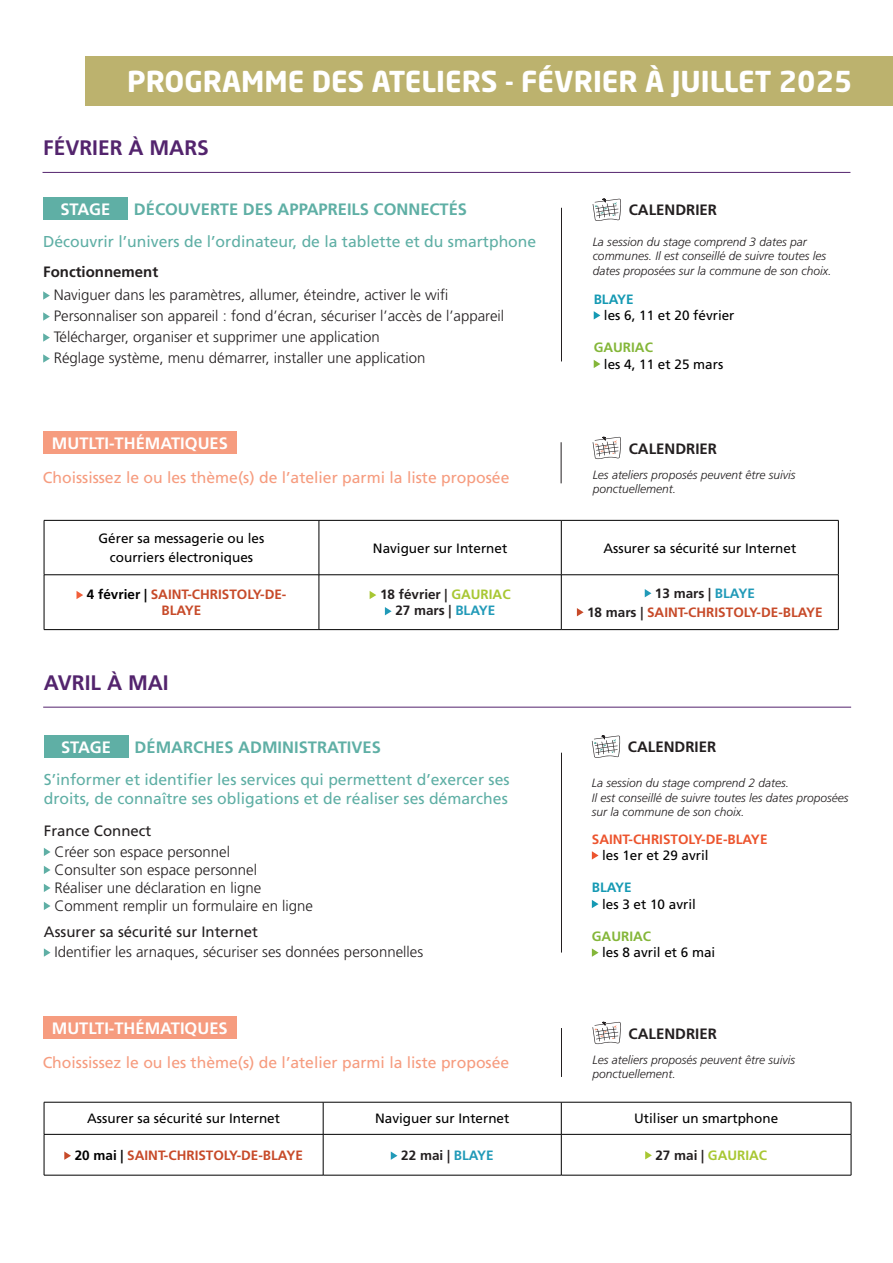
<style>
.page{position:relative;width:893px;height:1263px;background:#fff}
.page>*{position:absolute;margin:0;border:0;box-sizing:border-box;transform-origin:0 0}
.t1{font:700 28.5px "Neo Sans Std";color:#fff}
.t2{font:700 21px "Frutiger LT Std";color:#53246d}
.t3{font:700 16.5px "Frutiger LT Std";color:#5fafa5}
.t4{font:700 16.5px "Frutiger LT Std";color:#fff}
.t5{font:15.75px/18.9px "Frutiger LT Std";color:#5fafa5}
.t6{font:15.75px "Frutiger LT Std";color:#f69c7f}
.t7{font:300 15px/21px "Frutiger LT Std";color:#231f20}
.t8{font:700 15px "Frutiger LT Std";color:#231f20}
.t9{font:15px "Frutiger LT Std";color:#231f20}
.t10{font:13.5px "Frutiger LT Std";color:#000}
.t11{font:700 13.5px/16.2px "Frutiger LT Std";color:#c74a29}
.t12{font:700 13.5px "Frutiger LT Std";color:#231f20}
.t13{font:700 13.5px "Frutiger LT Std";color:#ec542e}
.t14{font:700 13.5px "Frutiger LT Std";color:#84b639}
.t15{font:700 13.5px "Frutiger LT Std";color:#a8c733}
.t16{font:700 13.5px "Frutiger LT Std";color:#1599b3}
.t17{font:italic 300 12px/14.4px "Frutiger LT Std";color:#231f20}
.s1{color:#000}
.s2{color:#a8c733}
.s3{color:#219ab8}
.s4{color:#231f20}
</style>
<div class="page">
<svg style="left:43px;top:291px;width:7px;height:9px"></svg>
<svg style="left:43px;top:312px;width:7px;height:9px"></svg>
<svg style="left:43px;top:333px;width:7px;height:9px"></svg>
<svg style="left:43px;top:354px;width:7px;height:9px"></svg>
<div style="left:43px;top:197px;width:85px;height:23px;background:#5fafa5"></div>
<hr style="left:561px;top:208px;width:1px;height:153px;background:#231f20">
<svg style="left:594px;top:311px;width:6px;height:8px"></svg>
<svg style="left:594px;top:360px;width:6px;height:8px"></svg>
<svg style="left:593px;top:199px;width:28px;height:22px"></svg>
<div style="left:43px;top:431px;width:194px;height:23px;background:#f69c7f"></div>
<hr style="left:43px;top:172px;width:807px;height:1px;background:#53236d">
<svg style="left:593px;top:437px;width:28px;height:22px"></svg>
<svg style="left:44px;top:848px;width:7px;height:8px"></svg>
<svg style="left:44px;top:866px;width:7px;height:8px"></svg>
<svg style="left:44px;top:884px;width:7px;height:8px"></svg>
<svg style="left:44px;top:902px;width:7px;height:8px"></svg>
<svg style="left:44px;top:948px;width:7px;height:9px"></svg>
<div style="left:44px;top:735px;width:84px;height:23px;background:#5fafa5"></div>
<hr style="left:561px;top:753px;width:1px;height:199px;background:#231f20">
<hr style="left:43px;top:707px;width:808px;height:1px;background:#53236d">
<svg style="left:592px;top:851px;width:7px;height:8px"></svg>
<svg style="left:592px;top:900px;width:7px;height:8px"></svg>
<svg style="left:592px;top:948px;width:7px;height:9px"></svg>
<svg style="left:592px;top:735px;width:28px;height:23px"></svg>
<div style="left:85px;top:56px;width:808px;height:50px;background:#bcb26e"></div>
<hr style="left:44px;top:520px;width:275px;height:1px;background:#000">
<hr style="left:44px;top:520px;width:1px;height:55px;background:#000">
<hr style="left:319px;top:520px;width:242px;height:1px;background:#000">
<hr style="left:319px;top:520px;width:1px;height:55px;background:#000">
<hr style="left:561px;top:520px;width:277px;height:1px;background:#000">
<hr style="left:561px;top:520px;width:1px;height:55px;background:#000">
<hr style="left:838px;top:520px;width:1px;height:55px;background:#000">
<hr style="left:44px;top:574px;width:275px;height:1px;background:#000">
<hr style="left:44px;top:575px;width:1px;height:54px;background:#000">
<hr style="left:319px;top:574px;width:242px;height:1px;background:#000">
<hr style="left:319px;top:575px;width:1px;height:54px;background:#000">
<hr style="left:561px;top:574px;width:277px;height:1px;background:#000">
<hr style="left:561px;top:575px;width:1px;height:54px;background:#000">
<hr style="left:838px;top:575px;width:1px;height:54px;background:#000">
<hr style="left:44px;top:629px;width:275px;height:1px;background:#000">
<hr style="left:319px;top:629px;width:242px;height:1px;background:#000">
<hr style="left:561px;top:629px;width:277px;height:1px;background:#000">
<svg style="left:77px;top:591px;width:6px;height:8px"></svg>
<svg style="left:370px;top:591px;width:6px;height:8px"></svg>
<svg style="left:385px;top:607px;width:7px;height:8px"></svg>
<svg style="left:645px;top:589px;width:6px;height:8px"></svg>
<svg style="left:577px;top:608px;width:7px;height:8px"></svg>
<div style="left:43px;top:1016px;width:194px;height:23px;background:#f69c7f"></div>
<svg style="left:592px;top:1022px;width:29px;height:22px"></svg>
<hr style="left:44px;top:1102px;width:279px;height:1px;background:#000">
<hr style="left:44px;top:1102px;width:1px;height:32px;background:#000">
<hr style="left:323px;top:1102px;width:238px;height:1px;background:#000">
<hr style="left:323px;top:1102px;width:1px;height:32px;background:#000">
<hr style="left:561px;top:1102px;width:290px;height:1px;background:#000">
<hr style="left:561px;top:1102px;width:1px;height:32px;background:#000">
<hr style="left:851px;top:1102px;width:1px;height:32px;background:#000">
<hr style="left:44px;top:1134px;width:279px;height:1px;background:#000">
<hr style="left:44px;top:1134px;width:1px;height:41px;background:#000">
<hr style="left:323px;top:1134px;width:238px;height:1px;background:#000">
<hr style="left:323px;top:1134px;width:1px;height:41px;background:#000">
<hr style="left:561px;top:1134px;width:290px;height:1px;background:#000">
<hr style="left:561px;top:1134px;width:1px;height:41px;background:#000">
<hr style="left:851px;top:1134px;width:1px;height:41px;background:#000">
<hr style="left:44px;top:1175px;width:279px;height:1px;background:#000">
<hr style="left:323px;top:1175px;width:238px;height:1px;background:#000">
<hr style="left:561px;top:1175px;width:290px;height:1px;background:#000">
<svg style="left:64px;top:1151px;width:7px;height:9px"></svg>
<svg style="left:391px;top:1151px;width:6px;height:9px"></svg>
<svg style="left:645px;top:1151px;width:7px;height:8px"></svg>
<hr style="left:561px;top:1028px;width:1px;height:49px;background:#231f20">
<hr style="left:561px;top:442px;width:1px;height:41px;background:#231f20">
<p class="t1" style="left:127px;top:63px;width:727px">PROGRAMME DES ATELIERS - FÉVRIER À JUILLET 2025</p>
<p class="t2" style="left:43px;top:135px;width:167px">FÉVRIER À MARS</p>
<p class="t4" style="left:60px;top:199px;width:52px">STAGE</p>
<p class="t3" style="left:134px;top:199px;width:335px">DÉCOUVERTE DES APPAPREILS CONNECTÉS</p>
<p class="t5" style="left:43px;top:232px;width:495px">Découvrir l’univers de l’ordinateur, de la tablette et du smartphone</p>
<p class="t8" style="left:43px;top:263px;width:117px">Fonctionnement</p>
<p class="t7" style="left:54px;top:285px;width:396px">Naviguer dans les paramètres, allumer, éteindre, activer le wifi</p>
<p class="t7" style="left:54px;top:306px;width:452px">Personnaliser son appareil : fond d’écran, sécuriser l’accès de l’appareil</p>
<p class="t7" style="left:54px;top:327px;width:373px">Télécharger, organiser et supprimer une application<br>Réglage système, menu démarrer, installer une application</p>
<p class="t8" style="left:629px;top:201px;width:90px">CALENDRIER</p>
<p class="t17" style="left:593px;top:235px;width:240px">La session du stage comprend 3 dates par communes. Il est conseillé de suivre toutes les dates proposées sur la commune de son choix.</p>
<p class="t16" style="left:594px;top:291px;width:41px">BLAYE</p>
<p class="t10" style="left:604px;top:307px;width:132px">les 6, 11 et 20 février</p>
<p class="t14" style="left:594px;top:340px;width:61px">GAURIAC</p>
<p class="t10" style="left:604px;top:356px;width:121px">les 4, 11 et 25 mars</p>
<p class="t4" style="left:52px;top:433px;width:177px">MUTLTI-THÉMATIQUES</p>
<p class="t8" style="left:629px;top:439px;width:90px">CALENDRIER</p>
<p class="t17" style="left:593px;top:468px;width:204px">Les ateliers proposés peuvent être suivis ponctuellement.</p>
<p class="t6" style="left:43px;top:468px;width:468px">Choississez le ou les thème(s) de l’atelier parmi la liste proposée</p>
<p class="t10" style="left:99px;top:531px;width:167px">Gérer sa messagerie ou les</p>
<p class="t10" style="left:110px;top:549px;width:145px">courriers électroniques</p>
<p class="t10" style="left:373px;top:540px;width:136px">Naviguer sur Internet</p>
<p class="t10" style="left:603px;top:540px;width:194px">Assurer sa sécurité sur Internet</p>
<p class="t11" style="left:162px;top:586px;width:126px;text-indent:-75px"><span class="s1">4 février |</span> SAINT-CHRISTOLY-DE-<br>BLAYE</p>
<p class="t12" style="left:380px;top:586px;width:132px">18 février | <span class="s2">GAURIAC</span></p>
<p class="t12" style="left:395px;top:603px;width:101px">27 mars | <span class="s3">BLAYE</span></p>
<p class="t2" style="left:44px;top:670px;width:126px">AVRIL À MAI</p>
<p class="t4" style="left:61px;top:737px;width:52px">STAGE</p>
<p class="t3" style="left:135px;top:737px;width:248px">DÉMARCHES ADMINISTRATIVES</p>
<p class="t5" style="left:44px;top:770px;width:467px">S’informer et identifier les services qui permettent d’exercer ses droits, de connaître ses obligations et de réaliser ses démarches</p>
<p class="t9" style="left:44px;top:822px;width:109px">France Connect</p>
<p class="t7" style="left:54px;top:841px;width:177px">Créer son espace personnel</p>
<p class="t7" style="left:54px;top:859px;width:204px">Consulter son espace personnel</p>
<p class="t7" style="left:54px;top:879px;width:260px;line-height:18px">Réaliser une déclaration en ligne<br>Comment remplir un formulaire en ligne</p>
<p class="t9" style="left:44px;top:923px;width:216px">Assurer sa sécurité sur Internet</p>
<p class="t7" style="left:54px;top:942px;width:370px">Identifier les arnaques, sécuriser ses données personnelles</p>
<p class="t12" style="left:655px;top:585px;width:101px">13 mars | <span class="s3">BLAYE</span></p>
<p class="t11" style="left:587px;top:604px;width:237px"><span class="s4">18 mars |</span> SAINT-CHRISTOLY-DE-BLAYE</p>
<p class="t8" style="left:628px;top:738px;width:90px">CALENDRIER</p>
<p class="t17" style="left:592px;top:776px;width:199px">La session du stage comprend 2 dates.</p>
<p class="t17" style="left:592px;top:790px;width:258px">Il est conseillé de suivre toutes les dates proposées sur la commune de son choix.</p>
<p class="t13" style="left:592px;top:831px;width:177px">SAINT-CHRISTOLY-DE-BLAYE</p>
<p class="t10" style="left:602px;top:847px;width:108px">les 1er et 29 avril</p>
<p class="t16" style="left:592px;top:880px;width:41px">BLAYE</p>
<p class="t10" style="left:602px;top:896px;width:95px">les 3 et 10 avril</p>
<p class="t14" style="left:592px;top:928px;width:61px">GAURIAC</p>
<p class="t10" style="left:602px;top:945px;width:115px">les 8 avril et 6 mai</p>
<p class="t4" style="left:52px;top:1018px;width:177px">MUTLTI-THÉMATIQUES</p>
<p class="t8" style="left:628px;top:1024px;width:90px">CALENDRIER</p>
<p class="t17" style="left:592px;top:1053px;width:204px">Les ateliers proposés peuvent être suivis ponctuellement.</p>
<p class="t6" style="left:43px;top:1053px;width:468px">Choississez le ou les thème(s) de l’atelier parmi la liste proposée</p>
<p class="t10" style="left:87px;top:1111px;width:194px">Assurer sa sécurité sur Internet</p>
<p class="t10" style="left:375px;top:1111px;width:136px">Naviguer sur Internet</p>
<p class="t10" style="left:634px;top:1111px;width:146px">Utiliser un smartphone</p>
<p class="t11" style="left:75px;top:1147px;width:230px"><span class="s1">20 mai |</span> SAINT-CHRISTOLY-DE-BLAYE</p>
<p class="t12" style="left:401px;top:1147px;width:94px">22 mai | <span class="s3">BLAYE</span></p>
<p class="t15" style="left:655px;top:1147px;width:113px"><span class="s4">27 mai |</span> GAURIAC</p>
</div>
